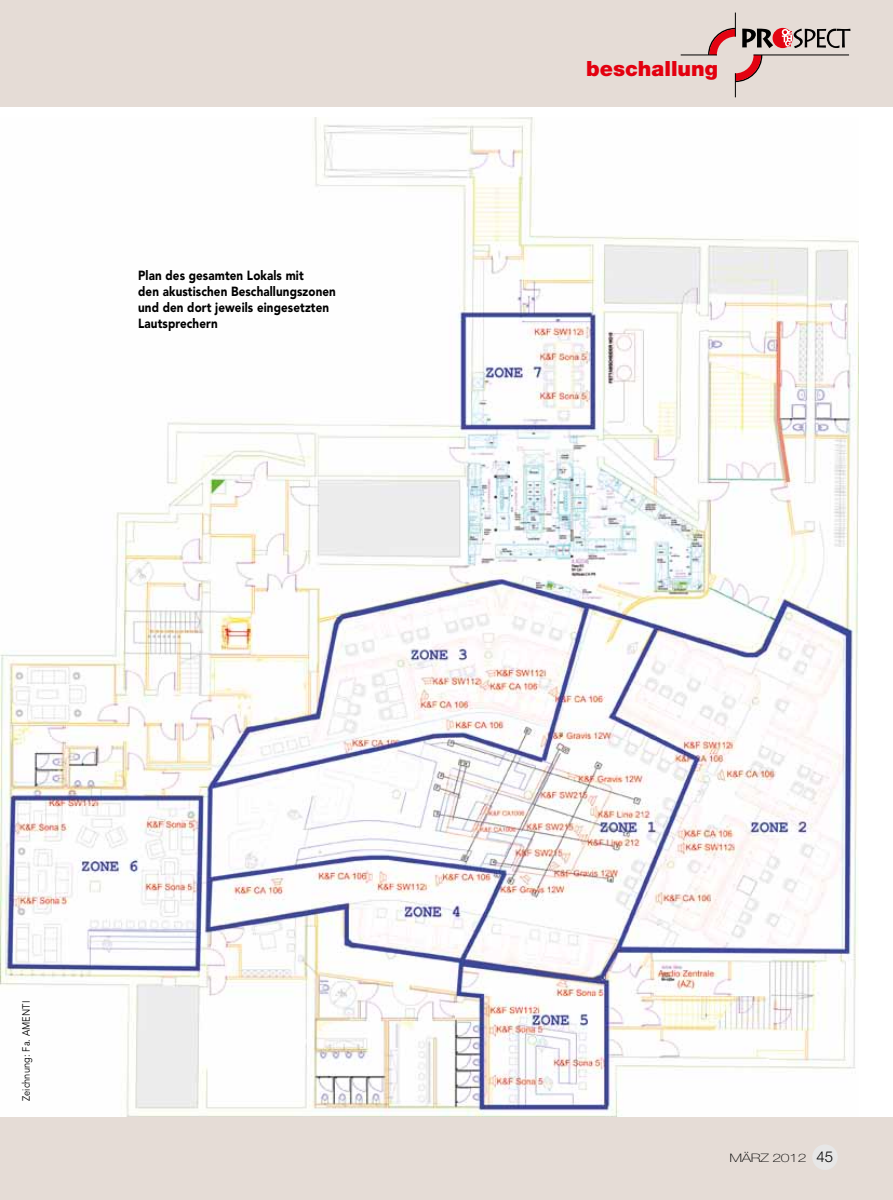
<style>
.page{position:relative;width:893px;height:1200px;background:#fff}
.page>*{position:absolute;margin:0;border:0;box-sizing:border-box;transform-origin:0 0}
.t1{font:900 21px "Helvetica Neue";color:#e3000f}
.t2{font:900 13.2px/15.8px "Avenir";letter-spacing:.01em;color:#000;scale:.88 1}
.t3{font:100 11.7px "Helvetica Neue";letter-spacing:-.025em;color:#000;scale:1.35 1}
.t4{font:10.5px "Avenir";letter-spacing:.01em;color:#000;scale:.88 1}
.s1{font-weight:300;font-size:15px}
</style>
<div class="page">
<div style="left:0;top:0;width:893px;height:1199px;background:#e5dcd6"></div>
<div style="left:812px;top:1144px;width:26px;height:25px;background:#e7e7e7;border-radius:50%"></div>
<svg style="left:706px;top:13px;width:144px;height:84px"></svg>
<hr style="left:753px;top:55px;width:96px;height:1px;background:#000">
<hr style="left:681px;top:55px;width:36px;height:1px;background:#000">
<div style="left:0;top:107px;width:893px;height:1009px;background:#fff"></div>
<img style="left:0;top:117px;width:858px;height:999px">
<p class="t2" style="left:138px;top:267px;width:226px">Plan des gesamten Lokals mit<br>den akustischen Beschallungszonen und den dort jeweils eingesetzten<br>Lautsprechern</p>
<h1 class="t1" style="left:586px;top:56px;width:133px">beschallung</h1>
<p class="t4" style="left:20px;top:1100px;width:113px;rotate:-90deg">Zeichnung: Fa. Amenti</p>
<p class="t3" style="left:729px;top:1150px;width:78px">März 2012 <span class="s1">45</span></p>
</div>
